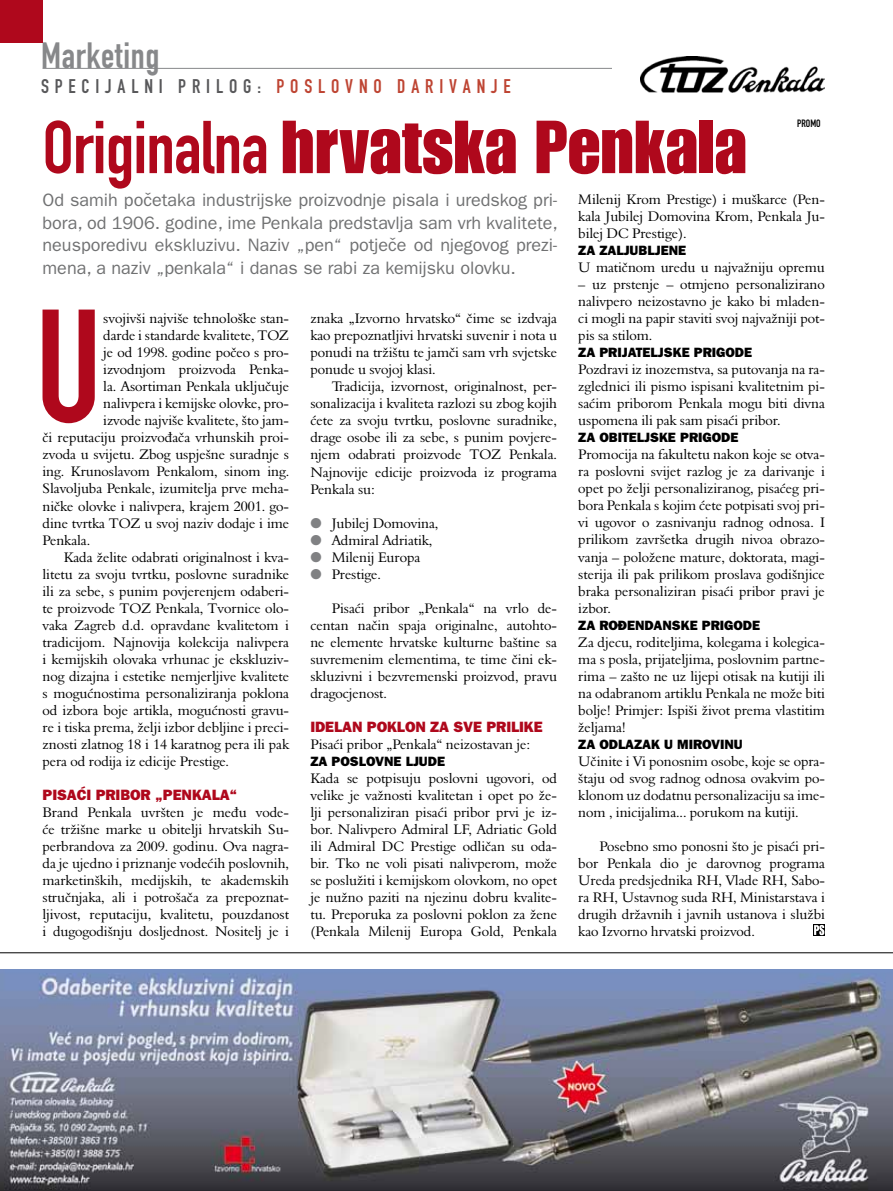
<style>
.page{position:relative;width:893px;height:1191px;background:#fff}
.page>*{position:absolute;margin:0;border:0;box-sizing:border-box;transform-origin:0 0}
.t1{font:73.5px "Impact";color:#af081c}
.t2{font:36px "DIN Engschrift Standard";letter-spacing:.02em;color:#87888a}
.t3{font:19.5px "DIN Engschrift Standard";letter-spacing:.3em;color:#58585a}
.t4{font:18px/22.5px "Franklin Gothic";color:#707172;text-align:justify}
.t5{font:800 15px "Franklin Gothic";letter-spacing:-.005em;color:#af081c}
.t6{font:14.25px/17px "Aldine";letter-spacing:-.005em;color:#000;text-align:justify}
.t7{font:800 13.5px "Franklin Gothic";color:#000}
.t8{font:10.5px "DIN Engschrift Standard";color:#000}
.s1{color:#be4432}
.s2{font-family:"DIN Engschrift Standard"}
.s3{color:#808183}
</style>
<div class="page">
<img style="left:0;top:969px;width:893px;height:222px">
<div style="left:0;top:0;width:43px;height:43px;background:#af081c"></div>
<hr style="left:43px;top:68px;width:782px;height:1px;background:#87888a">
<svg style="left:43px;top:309px;width:52px;height:114px"></svg>
<svg style="left:813px;top:924px;width:12px;height:11px"></svg>
<svg style="left:814px;top:925px;width:10px;height:10px"></svg>
<div style="left:612px;top:56px;width:213px;height:36px;background:#fff"></div>
<img style="left:641px;top:56px;width:184px;height:36px">
<hr style="left:0;top:952px;width:893px;height:1px;background:#000">
<h2 class="t2" style="left:41px;top:34px;width:120px">Marketing</h2>
<h3 class="t3" style="left:41px;top:75px;width:471px">SPECIJALNI PRILOG: <span class="s1">POSLOVNO DARIVANJE</span></h3>
<p class="t8" style="left:797px;top:117px;width:25px">PROMO</p>
<h1 class="t1" style="left:43px;top:104px;width:706px"><span class="s2">Originalna</span> hrvatska Penkala</h1>
<p class="t4" style="left:43px;top:189px;width:517px">Od samih početaka industrijske proizvodnje pisala i uredskog pri&shy;bora, od 1906. godine, ime Penkala predstavlja sam vrh kvalitete, neusporedivu ekskluzivu. Naziv „pen“ potječe od njegovog prezi&shy;mena, a naziv „penkala“ i danas se rabi za kemijsku olovku.</p>
<p class="t6" style="left:578px;top:191px;width:248px">Milenij Krom Prestige) i muškarce (Pen&shy;kala Jubilej Domovina Krom, Penkala Ju&shy;bilej DC Prestige).</p>
<p class="t7" style="left:578px;top:243px;width:110px">ZA ZALJUBLJENE</p>
<p class="t6" style="left:578px;top:259px;width:248px">U matičnom uredu u najvažniju opremu</p>
<p class="t6" style="left:578px;top:276px;width:248px">– uz prstenje – otmjeno personalizirano nalivpero neizostavno je kako bi mladen&shy;ci mogli na papir staviti svoj najvažniji pot&shy;pis sa stilom.</p>
<p class="t7" style="left:578px;top:345px;width:175px">ZA PRIJATELJSKE PRIGODE</p>
<p class="t6" style="left:578px;top:361px;width:248px">Pozdravi iz inozemstva, sa putovanja na ra&shy;zglednici ili pismo ispisani kvalitetnim pi&shy;saćim priborom Penkala mogu biti divna uspomena ili pak sam pisaći pribor.</p>
<p class="t7" style="left:578px;top:430px;width:162px">ZA OBITELJSKE PRIGODE</p>
<p class="t6" style="left:578px;top:446px;width:248px">Promocija na fakultetu nakon koje se otva&shy;ra poslovni svijet razlog je za darivanje i opet po želji personaliziranog, pisaćeg pri&shy;bora Penkala s kojim ćete potpisati svoj pri&shy;vi ugovor o zasnivanju radnog odnosa. I prilikom završetka drugih nivoa obrazo&shy;vanja – položene mature, doktorata, magi&shy;sterija ili pak prilikom proslava godišnjice braka personaliziran pisaći pribor pravi je izbor.</p>
<p class="t7" style="left:578px;top:617px;width:183px">ZA ROĐENDANSKE PRIGODE</p>
<p class="t6" style="left:578px;top:633px;width:248px">Za djecu, roditeljima, kolegama i kolegica&shy;ma s posla, prijateljima, poslovnim partne&shy;rima – zašto ne uz lijepi otisak na kutiji ili na odabranom artiklu Penkala ne može biti bolje! Primjer: Ispiši život prema vlastitim željama!</p>
<p class="t7" style="left:578px;top:736px;width:166px">ZA ODLAZAK U MIROVINU</p>
<p class="t6" style="left:578px;top:752px;width:248px">Učinite i Vi ponosnim osobe, koje se opra&shy;štaju od svog radnog odnosa ovakvim po&shy;klonom uz dodatnu personalizaciju sa ime&shy;nom , inicijalima... porukom na kutiji.</p>
<p class="t6" style="left:578px;top:837px;width:248px;text-indent:21px">Posebno smo ponosni što je pisaći pri&shy;bor Penkala dio je darovnog programa Ureda predsjednika RH, Vlade RH, Sabo&shy;ra RH, Ustavnog suda RH, Ministarstava i drugih državnih i javnih ustanova i službi kao Izvorno hrvatski proizvod.</p>
<p class="t6" style="left:103px;top:310px;width:187px">svojivši najviše tehnološke stan-</p>
<p class="t6" style="left:103px;top:327px;width:187px">darde i standarde kvalitete, TOZ</p>
<p class="t6" style="left:103px;top:344px;width:187px">je od 1998. godine počeo s pro-</p>
<p class="t6" style="left:103px;top:361px;width:187px">izvodnjom proizvoda Penka-</p>
<p class="t6" style="left:103px;top:378px;width:187px">la. Asortiman Penkala uključuje</p>
<p class="t6" style="left:103px;top:395px;width:187px">nalivpera i kemijske olovke, pro-</p>
<p class="t6" style="left:103px;top:412px;width:187px">izvode najviše kvalitete, što jam-</p>
<p class="t6" style="left:43px;top:429px;width:248px">či reputaciju proizvođača vrhunskih proi-</p>
<p class="t6" style="left:43px;top:446px;width:248px">zvoda u svijetu. Zbog uspješne suradnje s</p>
<p class="t6" style="left:43px;top:463px;width:248px">ing. Krunoslavom Penkalom, sinom ing.</p>
<p class="t6" style="left:43px;top:480px;width:248px">Slavoljuba Penkale, izumitelja prve meha-</p>
<p class="t6" style="left:43px;top:497px;width:248px">ničke olovke i nalivpera, krajem 2001. go-</p>
<p class="t6" style="left:43px;top:514px;width:248px">dine tvrtka TOZ u svoj naziv dodaje i ime</p>
<p class="t6" style="left:43px;top:531px;width:49px">Penkala.</p>
<p class="t6" style="left:64px;top:548px;width:227px">Kada želite odabrati originalnost i kva-</p>
<p class="t6" style="left:43px;top:565px;width:248px">litetu za svoju tvrtku, poslovne suradnike</p>
<p class="t6" style="left:43px;top:582px;width:248px">ili za sebe, s punim povjerenjem odaberi-</p>
<p class="t6" style="left:43px;top:599px;width:248px">te proizvode TOZ Penkala, Tvornice olo-</p>
<p class="t6" style="left:43px;top:616px;width:248px">vaka Zagreb d.d. opravdane kvalitetom i</p>
<p class="t6" style="left:43px;top:633px;width:248px">tradicijom. Najnovija kolekcija nalivpera</p>
<p class="t6" style="left:43px;top:650px;width:248px">i kemijskih olovaka vrhunac je ekskluziv-</p>
<p class="t6" style="left:43px;top:667px;width:248px">nog dizajna i estetike nemjerljive kvalitete</p>
<p class="t6" style="left:43px;top:684px;width:248px">s mogućnostima personaliziranja poklona</p>
<p class="t6" style="left:43px;top:701px;width:248px">od izbora boje artikla, mogućnosti gravu-</p>
<p class="t6" style="left:43px;top:718px;width:248px">re i tiska prema, želji izbor debljine i preci-</p>
<p class="t6" style="left:43px;top:735px;width:248px">znosti zlatnog 18 i 14 karatnog pera ili pak</p>
<p class="t6" style="left:43px;top:752px;width:188px">pera od rodija iz edicije Prestige.</p>
<p class="t5" style="left:43px;top:785px;width:196px">PISAĆI PRIBOR „PENKALA“</p>
<p class="t6" style="left:43px;top:803px;width:248px">Brand Penkala uvršten je među vode&shy;će tržišne marke u obitelji hrvatskih Su&shy;perbrandova za 2009. godinu. Ova nagra&shy;da je ujedno i priznanje vodećih poslovnih, marketinških, medijskih, te akademskih stručnjaka, ali i potrošača za prepoznat&shy;ljivost, reputaciju, kvalitetu, pouzdanost i dugogodišnju dosljednost. Nositelj je i</p>
<p class="t6" style="left:310px;top:310px;width:248px">znaka „Izvorno hrvatsko“ čime se izdvaja kao prepoznatljivi hrvatski suvenir i nota u ponudi na tržištu te jamči sam vrh svjetske ponude u svojoj klasi.</p>
<p class="t6" style="left:310px;top:378px;width:248px;text-indent:21px">Tradicija, izvornost, originalnost, per&shy;sonalizacija i kvaliteta razlozi su zbog kojih ćete za svoju tvrtku, poslovne suradnike, drage osobe ili za sebe, s punim povjere&shy;njem odabrati proizvode TOZ Penkala.<br>Najnovije edicije proizvoda iz programa Penkala su:</p>
<p class="t6" style="left:310px;top:514px;width:130px"><span class="s3">●</span> Jubilej Domovina,</p>
<p class="t6" style="left:310px;top:531px;width:124px"><span class="s3">●</span> Admiral Adriatik,</p>
<p class="t6" style="left:310px;top:548px;width:111px"><span class="s3">●</span> Milenij Europa</p>
<p class="t6" style="left:310px;top:565px;width:72px"><span class="s3">●</span> Prestige.</p>
<p class="t6" style="left:310px;top:599px;width:248px;text-indent:21px">Pisaći pribor „Penkala“ na vrlo de&shy;centan način spaja originalne, autohto&shy;ne elemente hrvatske kulturne baštine sa suvremenim elementima, te time čini ek&shy;skluzivni i bezvremenski proizvod, pravu dragocjenost.</p>
<p class="t5" style="left:310px;top:717px;width:234px">IDELAN POKLON ZA SVE PRILIKE</p>
<p class="t6" style="left:310px;top:735px;width:221px">Pisaći pribor „Penkala“ neizostavan je:</p>
<p class="t7" style="left:310px;top:753px;width:136px">ZA POSLOVNE LJUDE</p>
<p class="t6" style="left:310px;top:769px;width:248px">Kada se potpisuju poslovni ugovori, od velike je važnosti kvalitetan i opet po že&shy;lji personaliziran pisaći pribor prvi je iz&shy;bor. Nalivpero Admiral LF, Adriatic Gold ili Admiral DC Prestige odličan su oda&shy;bir. Tko ne voli pisati nalivperom, može se poslužiti i kemijskom olovkom, no opet je nužno paziti na njezinu dobru kvalite&shy;tu. Preporuka za poslovni poklon za žene (Penkala Milenij Europa Gold, Penkala</p>
</div>
